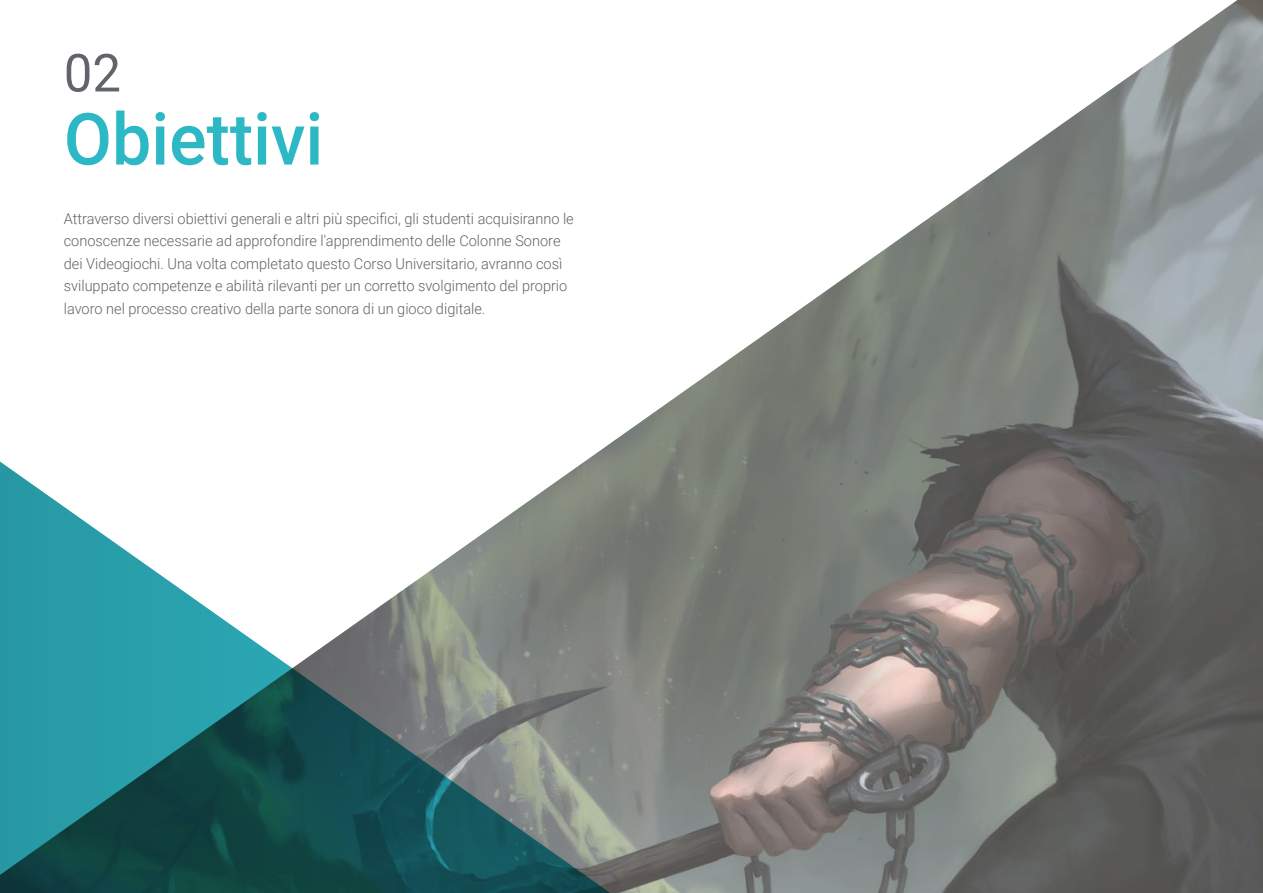
<style>
.page{position:relative;width:1263px;height:893px;background:#fff}
.page>*{position:absolute;margin:0;border:0;box-sizing:border-box;transform-origin:0 0}
.t1{font:500 72px "Roboto";color:#2db8c5}
.t2{font:52.5px "Roboto";color:#61646a}
.t3{font:300 15px/22.5px "Roboto";color:#61646a}
</style>
<div class="page">
<img style="left:607px;top:0;width:656px;height:893px">
<svg style="left:0;top:446px;width:640px;height:447px"></svg>
<h2 class="t2" style="left:64px;top:36px;width:59px">02</h2>
<h1 class="t1" style="left:64px;top:89px;width:261px">Obiettivi</h1>
<p class="t3" style="left:64px;top:207px;width:511px">Attraverso diversi obiettivi generali e altri più specifici, gli studenti acquisiranno le conoscenze necessarie ad approfondire l'apprendimento delle Colonne Sonore dei Videogiochi. Una volta completato questo Corso Universitario, avranno così sviluppato competenze e abilità rilevanti per un corretto svolgimento del proprio lavoro nel processo creativo della parte sonora di un gioco digitale.</p>
</div>
